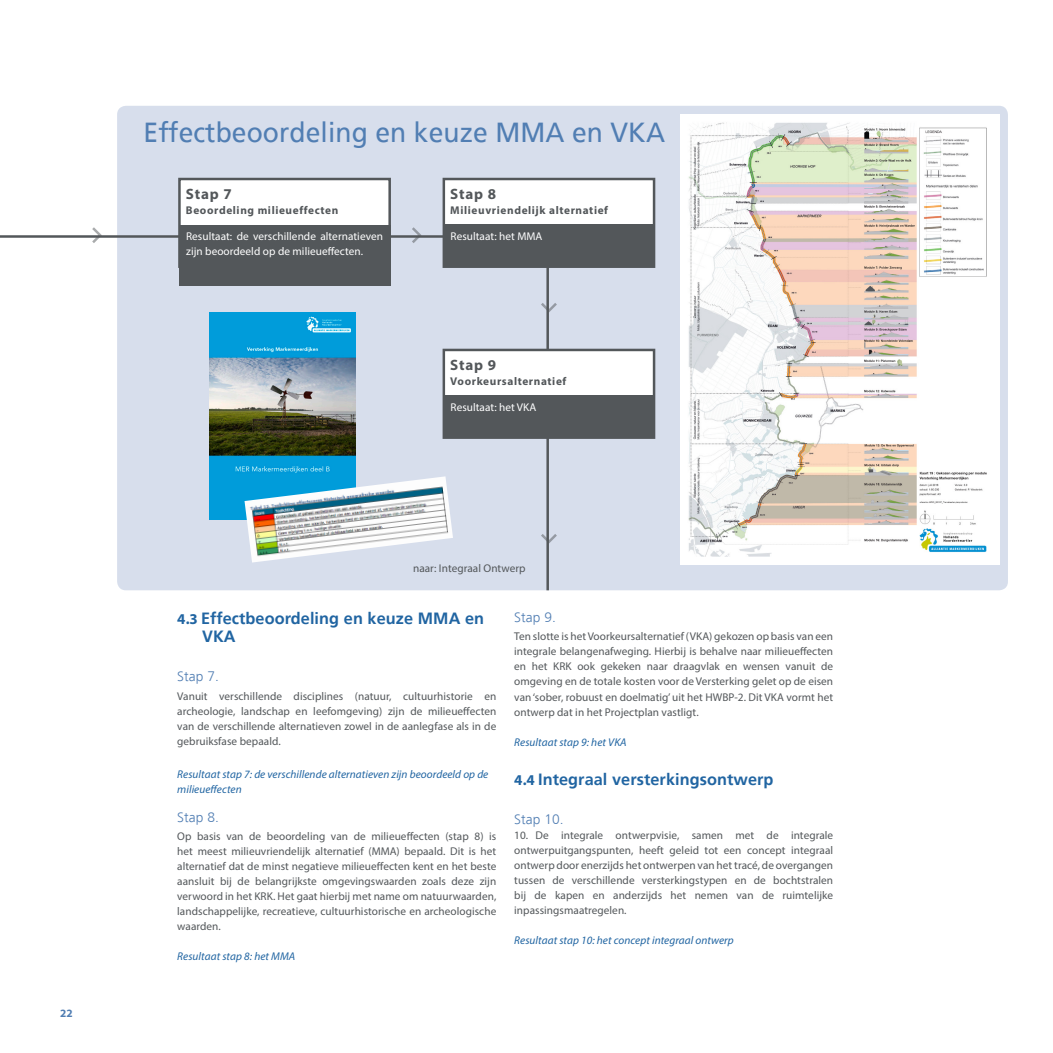
<style>
.page{position:relative;width:1053px;height:1053px;background:#fff}
.page>*{position:absolute;margin:0;border:0;box-sizing:border-box;transform-origin:0 0}
.nieuwe_kop{font:27.5px "Frutiger";letter-spacing:.005em;color:#517eb3;scale:.96 1}
.t1{font:700 16.25px/18.6px "Frutiger";letter-spacing:.005em;color:#2165a2}
.Normal_bold{font:700 15px "Myriad Pro";letter-spacing:.055em;color:#53575a}
.Heading_3__Subkop{font:300 13.75px "Frutiger";letter-spacing:.005em;color:#517eb3}
.Normal_italic{font:300 13.75px "Frutiger";letter-spacing:.005em;color:#517eb3}
.Normal_Bullet{font:11.25px/15px "Myriad Pro";letter-spacing:.005em;color:#53575a;text-align:justify}
.Heading_3__Subkop-2{font:11.25px/15px "Myriad Pro";letter-spacing:.005em;color:#53575a;text-align:justify}
.Normal_italic-2{font:italic 11.25px/15px "Myriad Pro";letter-spacing:.005em;color:#2165a2}
.Normal_bold-2{font:11.25px/15px "Myriad Pro";letter-spacing:.005em;color:#fff}
.Normal_bold-3{font:700 11.25px "Myriad Pro";letter-spacing:.055em;color:#53575a}
.t2{font:700 11.25px "Myriad Pro";color:#517eb3}
.s1{font-family:"Myriad Pro";font-size:15px}
</style>
<div class="page">
<div style="left:117px;top:106px;width:890px;height:484px;background:#d7deec;border-radius:9px"></div>
<hr style="left:0;top:235px;width:460px;height:3px;background:#53575a">
<hr style="left:546px;top:266px;width:3px;height:324px;background:#53575a">
<img style="left:681px;top:115px;width:318px;height:449px">
<div style="left:442px;top:178px;width:213px;height:90px;background:#fff;border:2px solid #53575a"></div>
<div style="left:443px;top:224px;width:211px;height:42px;background:#53575a"></div>
<div style="left:178px;top:178px;width:213px;height:90px;background:#fff;border:2px solid #53575a"></div>
<div style="left:179px;top:224px;width:211px;height:61px;background:#53575a"></div>
<div style="left:442px;top:349px;width:213px;height:90px;background:#fff;border:2px solid #53575a"></div>
<div style="left:443px;top:395px;width:211px;height:42px;background:#53575a"></div>
<img style="left:209px;top:312px;width:146px;height:207px">
<img style="left:244px;top:476px;width:209px;height:86px">
<svg style="left:89px;top:227px;width:15px;height:16px"></svg>
<svg style="left:409px;top:227px;width:14px;height:16px"></svg>
<svg style="left:541px;top:300px;width:16px;height:14px"></svg>
<svg style="left:541px;top:531px;width:16px;height:14px"></svg>
<p class="t2" style="left:60px;top:1005px;width:14px">22</p>
<p class="nieuwe_kop" style="left:144px;top:117px;width:544px">Effectbeoordeling en keuze MMA en VKA</p>
<p class="Normal_bold" style="left:186px;top:184px;width:47px">Stap 7</p>
<p class="Normal_bold-3" style="left:186px;top:203px;width:154px">Beoordeling milieueffecten</p>
<p class="Normal_bold-2" style="left:186px;top:229px;width:198px">Resultaat: de verschillende alternatieven zijn beoordeeld op de milieueffecten.</p>
<p class="Normal_bold" style="left:450px;top:184px;width:47px">Stap 8</p>
<p class="Normal_bold-3" style="left:450px;top:203px;width:159px">Milieuvriendelijk alternatief</p>
<p class="Normal_bold-2" style="left:450px;top:229px;width:93px">Resultaat: het MMA</p>
<p class="Normal_bold" style="left:450px;top:355px;width:47px">Stap 9</p>
<p class="Normal_bold-3" style="left:450px;top:374px;width:118px">Voorkeursalternatief</p>
<p class="Normal_bold-2" style="left:450px;top:399px;width:87px">Resultaat: het VKA</p>
<p class="Normal_Bullet" style="left:413px;top:560px;width:114px">naar: Integraal Ontwerp</p>
<p class="t1" style="left:202px;top:609px;width:283px;text-indent:-25px"><span class="s1">4.3</span> Effectbeoordeling en keuze MMA en<br>VKA</p>
<p class="Heading_3__Subkop" style="left:177px;top:668px;width:43px">Stap 7.</p>
<p class="Heading_3__Subkop-2" style="left:177px;top:688px;width:320px">Vanuit verschillende disciplines (natuur, cultuurhistorie en archeologie, landschap en leefomgeving) zijn de milieueffecten van de verschillende alternatieven zowel in de aanlegfase als in de gebruiksfase bepaald.</p>
<p class="Normal_italic-2" style="left:177px;top:766px;width:312px">Resultaat stap 7: de verschillende alternatieven zijn beoordeeld op de milieueffecten</p>
<p class="Heading_3__Subkop" style="left:177px;top:809px;width:43px">Stap 8.</p>
<p class="Normal_Bullet" style="left:177px;top:828px;width:320px">Op basis van de beoordeling van de milieueffecten (stap 8) is het meest milieuvriendelijk alternatief (MMA) bepaald. Dit is het alternatief dat de minst negatieve milieueffecten kent en het beste aansluit bij de belangrijkste omgevingswaarden zoals deze zijn verwoord in het KRK. Het gaat hierbij met name om natuurwaarden, landschappelijke, recreatieve, cultuurhistorische en archeologische waarden.</p>
<p class="Normal_italic-2" style="left:177px;top:948px;width:119px">Resultaat stap 8: het MMA</p>
<p class="Heading_3__Subkop" style="left:514px;top:609px;width:43px">Stap 9.</p>
<p class="Normal_Bullet" style="left:514px;top:629px;width:320px">Ten slotte is het Voorkeursalternatief (VKA) gekozen op basis van een integrale belangenafweging. Hierbij is behalve naar milieueffecten en het KRK ook gekeken naar draagvlak en wensen vanuit de omgeving en de totale kosten voor de Versterking gelet op de eisen van ‘sober, robuust en doelmatig’ uit het HWBP-2. Dit VKA vormt het ontwerp dat in het Projectplan vastligt.</p>
<p class="Normal_italic-2" style="left:514px;top:734px;width:114px">Resultaat stap 9: het VKA</p>
<p class="t1" style="left:514px;top:770px;width:261px"><span class="s1">4.4</span> Integraal versterkingsontwerp</p>
<p class="Normal_italic" style="left:514px;top:811px;width:51px">Stap 10.</p>
<p class="Normal_Bullet" style="left:514px;top:827px;width:320px">10. De integrale ontwerpvisie, samen met de integrale ontwerpuitgangspunten, heeft geleid tot een concept integraal ontwerp door enerzijds het ontwerpen van het tracé, de overgangen tussen de verschillende versterkingstypen en de bochtstralen bij de kapen en anderzijds het nemen van de ruimtelijke inpassingsmaatregelen.</p>
<p class="Normal_italic-2" style="left:514px;top:932px;width:221px">Resultaat stap 10: het concept integraal ontwerp</p>
</div>
